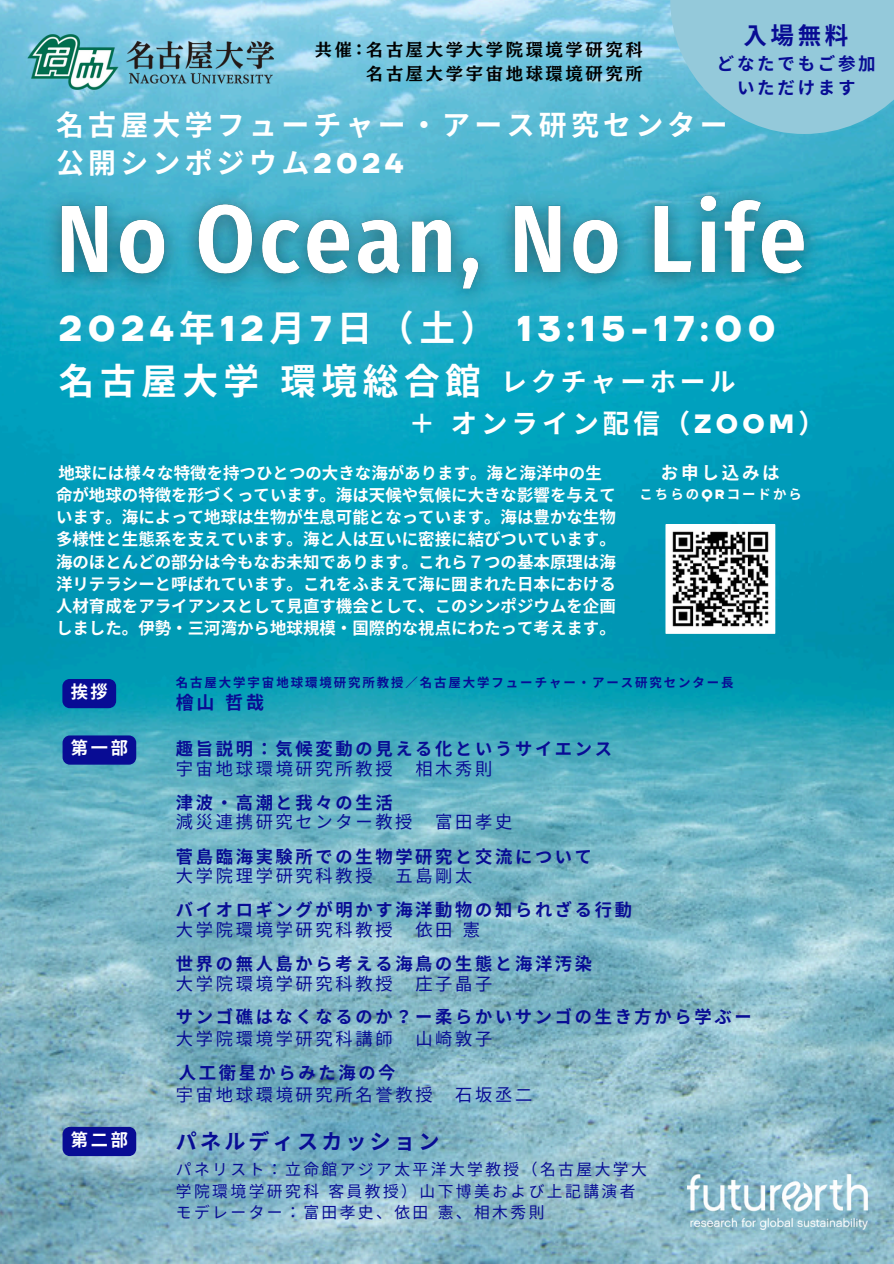
<style>
.page{position:relative;width:894px;height:1264px;background:#fff}
.page>*{position:absolute;margin:0;border:0;box-sizing:border-box;transform-origin:0 0}
.t1{font:700 35.7px "TT Firs Neue";letter-spacing:.155em;color:#fff}
.t2{font:700 35.7px "Noto Sans CJ Ksc";color:#fff}
.t3{font:700 27.9px/38.2px "Noto Sans CJ Ksc";letter-spacing:.155em;color:#fff}
.t4{font:700 26.4px "Noto Sans CJ Ksc";letter-spacing:.155em;color:#fff}
.t5{font:700 25.8px "Noto Sans CJ Ksc";letter-spacing:.155em;color:#fff}
.t6{font:700 23.55px "Noto Sans CJ Ksc";color:#080c94}
.t7{font:700 21px "Noto Sans CJ Ksc";letter-spacing:.155em;color:#080c94}
.t8{font:700 18px "Noto Sans CJ Ksc";color:#080c94}
.t9{font:700 17.55px/23.7px "Noto Sans CJ Ksc";letter-spacing:.155em;color:#080c94;text-align:center}
.t10{font:700 17.55px "Noto Sans CJ Ksc";letter-spacing:.155em;color:#fff}
.t11{font:700 17.25px "Noto Sans CJ Ksc";letter-spacing:.155em;color:#080c94}
.t12{font:17.25px "Noto Sans CJ Ksc";letter-spacing:.155em;color:#080c94}
.t13{font:17.25px/23.7px "TEST Mode Min B B";letter-spacing:.155em;color:#000;text-align:right}
.t14{font:700 17.25px "Noto Sans CJ Ksc";color:#fff}
.t15{font:700 16.5px/22.2px "Noto Sans CJ Ksc";color:#fff}
.t16{font:15.75px/21.3px "Noto Sans CJ Ksc";letter-spacing:.155em;color:#080c94}
.t17{font:700 13.35px "Noto Sans CJ Ksc";letter-spacing:.155em;color:#fff}
.t18{font:700 12.45px "Noto Sans CJ Ksc";letter-spacing:.155em;color:#080c94}
.s1{font-family:"TT Firs Neue"}
.s2{font-family:"Noto Sans CJ Ksc"}
</style>
<div class="page">
<img style="left:0;top:0;width:893px;height:1263px">
<img style="left:27px;top:35px;width:247px;height:55px">
<img style="left:687px;top:1174px;width:180px;height:55px">
<svg style="left:665px;top:524px;width:110px;height:110px"></svg>
<img style="left:32px;top:169px;width:801px;height:152px">
<svg style="left:670px;top:0;width:223px;height:134px;background:#89c6d8"></svg>
<img style="left:669px;top:528px;width:102px;height:101px">
<div style="left:63px;top:735px;width:73px;height:29px;background:#080c94"></div>
<div style="left:63px;top:1126px;width:73px;height:30px;background:#080c94"></div>
<div style="left:62px;top:679px;width:54px;height:29px;background:#080c94"></div>
<p class="t13" style="left:315px;top:38px;width:329px">共催：名古屋大学大学院環境学研究科名古屋大学宇宙地球環境研究所</p>
<p class="t6" style="left:743px;top:17px;width:106px">入場無料</p>
<p class="t9" style="left:716px;top:51px;width:158px">どなたでもご参加いただけます</p>
<h2 class="t3" style="left:56px;top:104px;width:673px">名古屋大学フューチャー・アース研究センター公開シンポジウム<span class="s1">2024</span></h2>
<h2 class="t1" style="left:59px;top:307px;width:718px">2024<span class="s2">年</span>12<span class="s2">月</span> 7<span class="s2">日（土）</span> 13:15-17:00</h2>
<h3 class="t2" style="left:59px;top:353px;width:421px">名古屋大学 環境総合館</h3>
<h3 class="t5" style="left:501px;top:361px;width:236px">レクチャーホール</h3>
<p class="t4" style="left:409px;top:402px;width:417px">＋オンライン配信（<span class="s1">ZOOM</span>）</p>
<p class="t15" style="left:56px;top:460px;width:561px">地球には様々な特徴を持つひとつの大きな海があります。海と海洋中の生命が地球の特徴を形づくっています。海は天候や気候に大きな影響を与えています。海によって地球は生物が生息可能となっています。海は豊かな生物多様性と生態系を支えています。海と人は互いに密接に結びついています。海のほとんどの部分は今もなお未知であります。これら７つの基本原理は海洋リテラシーと呼ばれています。これをふまえて海に囲まれた日本における人材育成をアライアンスとして見直す機会として、このシンポジウムを企画しました。伊勢・三河湾から地球規模・国際的な視点にわたって考えます。</p>
<h5 class="t10" style="left:660px;top:458px;width:120px">お申し込みは</h5>
<h3 class="t17" style="left:639px;top:483px;width:164px">こちらの<span class="s1">QR</span>コードから</h3>
<h5 class="t14" style="left:71px;top:677px;width:38px">挨拶</h5>
<p class="t14" style="left:71px;top:734px;width:57px">第一部</p>
<p class="t14" style="left:71px;top:1125px;width:57px">第二部</p>
<h5 class="t18" style="left:176px;top:672px;width:558px">名古屋大学宇宙地球環境研究所教授／名古屋大学フューチャー・アース研究センター長</h5>
<p class="t8" style="left:176px;top:688px;width:90px">檜山 哲哉</p>
<h5 class="t11" style="left:176px;top:735px;width:437px">趣旨説明： 気候変動の見える化というサイエンス</h5>
<h6 class="t12" style="left:176px;top:755px;width:218px">宇宙地球環境研究所教授</h6>
<h6 class="t12" style="left:415px;top:755px;width:79px">相木秀則</h6>
<h5 class="t11" style="left:176px;top:789px;width:218px">津波・高潮と我々の生活</h5>
<h6 class="t12" style="left:176px;top:808px;width:238px">減災連携研究センター教授</h6>
<h6 class="t12" style="left:435px;top:808px;width:79px">富田孝史</h6>
<h5 class="t11" style="left:176px;top:842px;width:417px">菅島臨海実験所での生物学研究と交流について</h5>
<h6 class="t12" style="left:176px;top:862px;width:198px">大学院理学研究科教授</h6>
<h6 class="t12" style="left:395px;top:862px;width:77px">五島剛太</h6>
<h5 class="t11" style="left:176px;top:896px;width:457px">バイオロギングが明かす海洋動物の知られざる行動</h5>
<h6 class="t12" style="left:176px;top:915px;width:218px">大学院環境学研究科教授</h6>
<h6 class="t12" style="left:415px;top:915px;width:65px">依田 憲</h6>
<h5 class="t11" style="left:176px;top:949px;width:417px">世界の無人島から考える海鳥の生態と海洋汚染</h5>
<h6 class="t12" style="left:176px;top:969px;width:218px">大学院環境学研究科教授</h6>
<h6 class="t12" style="left:415px;top:969px;width:77px">庄子晶子</h6>
<h5 class="t11" style="left:176px;top:1003px;width:577px">サンゴ礁はなくなるのか？ ー柔らかいサンゴの生き方から学ぶー</h5>
<h6 class="t12" style="left:176px;top:1025px;width:218px">大学院環境学研究科講師</h6>
<h6 class="t12" style="left:415px;top:1025px;width:77px">山崎敦子</h6>
<h5 class="t11" style="left:179px;top:1058px;width:217px">人工衛星からみた海の今</h5>
<h6 class="t12" style="left:176px;top:1080px;width:258px">宇宙地球環境研究所名誉教授</h6>
<h6 class="t12" style="left:455px;top:1080px;width:77px">石坂丞二</h6>
<h5 class="t7" style="left:176px;top:1125px;width:265px">パネルディスカッション</h5>
<h5 class="t16" style="left:176px;top:1157px;width:471px">パネリスト： 立命館アジア太平洋大学教授（名古屋大学大学院環境学研究科客員教授）山下博美および上記講演者</h5>
<h4 class="t16" style="left:176px;top:1200px;width:370px">モデレーター： 富田孝史、依田 憲、相木秀則</h4>
</div>
